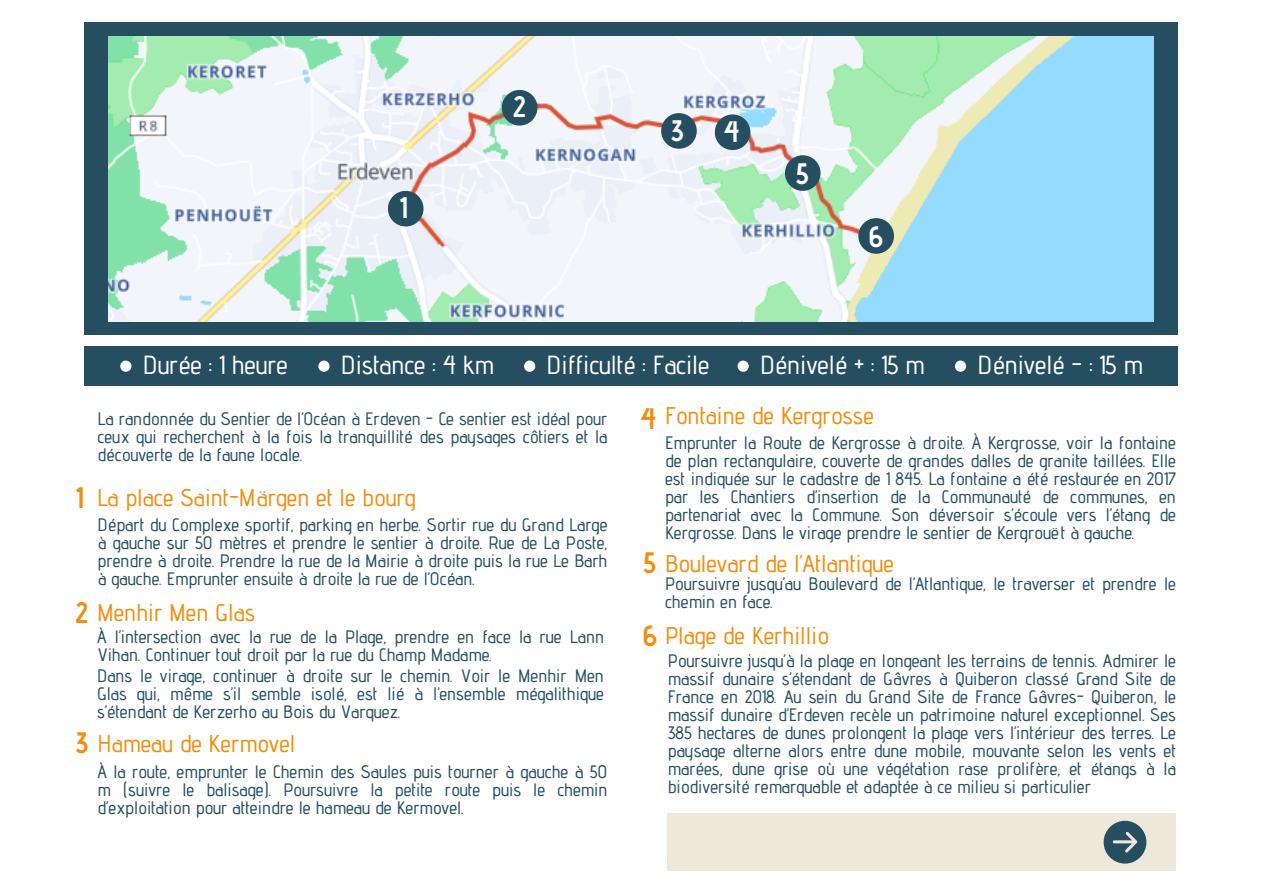
<style>
.page{position:relative;width:1263px;height:894px;background:#fff}
.page>*{position:absolute;margin:0;border:0;box-sizing:border-box;transform-origin:0 0}
.t1{font:700 29.55px "Advent Pro";color:#f08f11}
.t2{font:700 29.55px "Advent Pro";color:#fff}
.t3{font:500 26.25px "Advent Pro";letter-spacing:-.005em;color:#fff}
.t4{font:500 24.15px "Advent Pro";color:#f08f11}
.t5{font:500 18px/18px "Advent Pro";color:#254f60;text-align:justify}
</style>
<div class="page">
<div style="left:85px;top:23px;width:1093px;height:312px;background:#254f60"></div>
<img style="left:109px;top:37px;width:1045px;height:284px">
<div style="left:85px;top:346px;width:1093px;height:40px;background:#254f60"></div>
<div style="left:120px;top:360px;width:11px;height:11px;background:#fff;border-radius:50%"></div>
<div style="left:318px;top:360px;width:12px;height:11px;background:#fff;border-radius:50%"></div>
<div style="left:524px;top:360px;width:11px;height:11px;background:#fff;border-radius:50%"></div>
<div style="left:737px;top:360px;width:12px;height:11px;background:#fff;border-radius:50%"></div>
<div style="left:955px;top:360px;width:11px;height:11px;background:#fff;border-radius:50%"></div>
<div style="left:668px;top:813px;width:508px;height:57px;background:#f0e7db"></div>
<svg style="left:1104px;top:820px;width:42px;height:43px"></svg>
<svg style="left:715px;top:114px;width:35px;height:36px"></svg>
<svg style="left:785px;top:155px;width:35px;height:36px"></svg>
<svg style="left:661px;top:113px;width:36px;height:36px"></svg>
<svg style="left:502px;top:90px;width:35px;height:35px"></svg>
<svg style="left:388px;top:191px;width:35px;height:35px"></svg>
<svg style="left:858px;top:218px;width:36px;height:36px"></svg>
<p class="t2" style="left:400px;top:190px;width:9px">1</p>
<p class="t2" style="left:513px;top:88px;width:13px">2</p>
<h1 class="t2" style="left:671px;top:113px;width:14px">3</h1>
<p class="t2" style="left:724px;top:113px;width:17px">4</p>
<p class="t2" style="left:796px;top:155px;width:14px">5</p>
<p class="t2" style="left:869px;top:218px;width:15px">6</p>
<p class="t3" style="left:143px;top:348px;width:146px">Durée : 1 heure</p>
<p class="t3" style="left:341px;top:348px;width:154px">Distance : 4 km</p>
<p class="t3" style="left:547px;top:348px;width:164px">Difficulté : Facile</p>
<p class="t3" style="left:760px;top:348px;width:166px">Dénivelé + : 15 m</p>
<p class="t3" style="left:978px;top:348px;width:167px">Dénivelé - : 15 m</p>
<p class="t4" style="left:665px;top:400px;width:210px">Fontaine de Kergrosse</p>
<p class="t1" style="left:640px;top:400px;width:17px">4</p>
<p class="t5" style="left:98px;top:409px;width:511px">La randonnée du Sentier de l’Océan à Erdeven - Ce sentier est idéal pour ceux qui recherchent à la fois la tranquillité des paysages côtiers et la découverte de la faune locale.</p>
<p class="t5" style="left:665px;top:433px;width:512px">Emprunter la Route de Kergrosse à droite. À Kergrosse, voir la fontaine de plan rectangulaire, couverte de grandes dalles de granite taillées. Elle est indiquée sur le cadastre de 1 845. La fontaine a été restaurée en 2017 par les Chantiers d’insertion de la Communauté de communes, en partenariat avec la Commune. Son déversoir s’écoule vers l’étang de Kergrosse. Dans le virage prendre le sentier de Kergrouët à gauche.</p>
<p class="t5" style="left:665px;top:574px;width:512px">Poursuivre jusqu’au Boulevard de l’Atlantique, le traverser et prendre le chemin en face.</p>
<h1 class="t4" style="left:665px;top:620px;width:165px">Plage de Kerhillio</h1>
<p class="t1" style="left:76px;top:479px;width:9px">1</p>
<p class="t4" style="left:97px;top:482px;width:320px">La place Saint-Märgen et le bourg</p>
<p class="t5" style="left:98px;top:515px;width:511px">Départ du Complexe sportif, parking en herbe. Sortir rue du Grand Large à gauche sur 50 mètres et prendre le sentier à droite. Rue de La Poste, prendre à droite. Prendre la rue de la Mairie à droite puis la rue Le Barh à gauche. Emprunter ensuite à droite la rue de l’Océan.</p>
<h1 class="t1" style="left:644px;top:544px;width:14px">5</h1>
<p class="t4" style="left:665px;top:548px;width:230px">Boulevard de l’Atlantique</p>
<h1 class="t1" style="left:76px;top:594px;width:13px">2</h1>
<p class="t4" style="left:97px;top:597px;width:160px">Menhir Men Glas</p>
<p class="t1" style="left:644px;top:617px;width:15px">6</p>
<h1 class="t5" style="left:97px;top:627px;width:509px">À l’intersection avec la rue de la Plage, prendre en face la rue Lann<br>Vihan. Continuer tout droit par la rue du Champ Madame.</h1>
<h1 class="t5" style="left:668px;top:651px;width:510px">Poursuivre jusqu’à la plage en longeant les terrains de tennis. Admirer le massif dunaire s’étendant de Gâvres à Quiberon classé Grand Site de France en 2018. Au sein du Grand Site de France Gâvres- Quiberon, le massif dunaire d’Erdeven recèle un patrimoine naturel exceptionnel. Ses 385 hectares de dunes prolongent la plage vers l’intérieur des terres. Le paysage alterne alors entre dune mobile, mouvante selon les vents et marées, dune grise où une végétation rase prolifère, et étangs à la biodiversité remarquable et adaptée à ce milieu si particulier</h1>
<h1 class="t5" style="left:97px;top:666px;width:508px">Dans le virage, continuer à droite sur le chemin. Voir le Menhir Men Glas qui, même s’il semble isolé, est lié à l’ensemble mégalithique s’étendant de Kerzerho au Bois du Varquez.</h1>
<p class="t1" style="left:76px;top:724px;width:14px">3</p>
<p class="t4" style="left:98px;top:728px;width:199px">Hameau de Kermovel</p>
<h1 class="t5" style="left:98px;top:762px;width:511px">À la route, emprunter le Chemin des Saules puis tourner à gauche à 50 m (suivre le balisage). Poursuivre la petite route puis le chemin d’exploitation pour atteindre le hameau de Kermovel.</h1>
</div>
